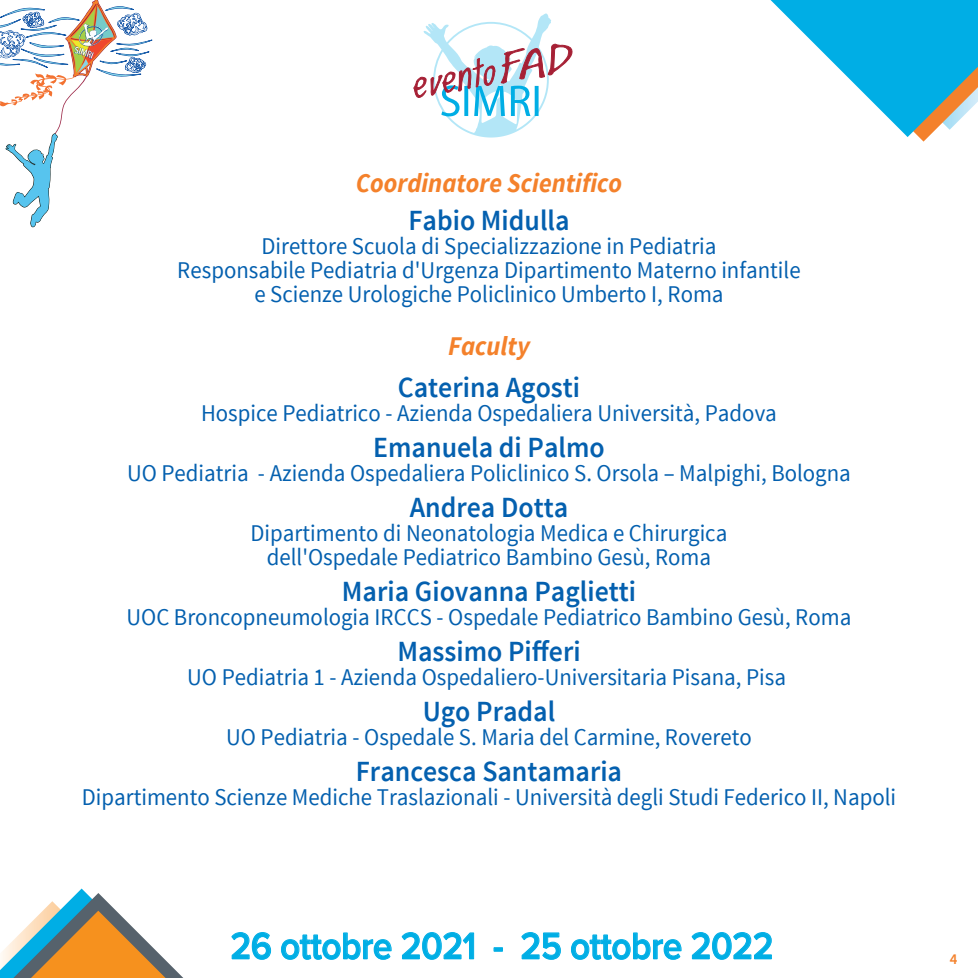
<style>
.page{position:relative;width:978px;height:978px;background:#fff}
.page>*{position:absolute;margin:0;border:0;box-sizing:border-box;transform-origin:0 0}
.t1{font:600 38.85px "Proxima Nova";letter-spacing:-.01em;color:#00aee5;scale:.9 1}
.t2{font:italic 34.05px "Lovedbythe King";color:#a62035;scale:1.37 1}
.t3{font:600 29.25px "Source Sans Pro";color:#0460af;scale:.95 1}
.t4{font:italic 700 27px "Source Sans Pro";color:#f4812b;scale:.95 1}
.t5{font:24px/24px "Source Sans Pro";color:#0460af;text-align:center;scale:.95 1}
.t6{font:600 15px "Source Sans Pro";color:#f4812b}
.s1{font-style:normal;font-size:32.7px}
</style>
<div class="page">
<svg style="left:0;top:889px;width:183px;height:89px"></svg>
<svg style="left:0;top:0;width:153px;height:227px"></svg>
<svg style="left:771px;top:0;width:207px;height:142px"></svg>
<svg style="left:232px;top:932px;width:39px;height:28px"></svg>
<svg style="left:281px;top:933px;width:110px;height:27px"></svg>
<svg style="left:402px;top:932px;width:72px;height:28px"></svg>
<svg style="left:494px;top:948px;width:9px;height:3px"></svg>
<svg style="left:522px;top:932px;width:39px;height:28px"></svg>
<svg style="left:571px;top:933px;width:110px;height:27px"></svg>
<svg style="left:692px;top:932px;width:80px;height:28px"></svg>
<svg style="left:413px;top:14px;width:160px;height:124px"></svg>
<h2 class="t2" style="left:406px;top:63px;width:121px;rotate:-10deg">evento<span class="s1">FAD</span></h2>
<p class="t4" style="left:356px;top:165px;width:282px">Coordinatore Scientifico</p>
<p class="t3" style="left:408px;top:202px;width:171px">Fabio Midulla</p>
<p class="t5" style="left:177px;top:234px;width:658px">Direttore Scuola di Specializzazione in Pediatria<br>Responsabile Pediatria d'Urgenza Dipartimento Materno infantile e Scienze Urologiche Policlinico Umberto I, Roma</p>
<p class="t4" style="left:448px;top:329px;width:87px">Faculty</p>
<p class="t3" style="left:398px;top:369px;width:194px">Caterina Agosti</p>
<p class="t5" style="left:201px;top:402px;width:608px">Hospice Pediatrico - Azienda Ospedaliera Università, Padova</p>
<p class="t3" style="left:373px;top:429px;width:245px">Emanuela di Palmo</p>
<p class="t5" style="left:127px;top:462px;width:763px">UO Pediatria - Azienda Ospedaliera Policlinico S. Orsola – Malpighi, Bologna</p>
<p class="t3" style="left:410px;top:489px;width:168px">Andrea Dotta</p>
<p class="t5" style="left:251px;top:522px;width:503px">Dipartimento di Neonatologia Medica e Chirurgica dell'Ospedale Pediatrico Bambino Gesù, Roma</p>
<p class="t3" style="left:342px;top:573px;width:311px">Maria Giovanna Paglietti</p>
<p class="t5" style="left:127px;top:606px;width:765px">UOC Broncopneumologia IRCCS - Ospedale Pediatrico Bambino Gesù, Roma</p>
<p class="t3" style="left:397px;top:633px;width:194px">Massimo Pifferi</p>
<p class="t5" style="left:187px;top:666px;width:632px">UO Pediatria 1 - Azienda Ospedaliero-Universitaria Pisana, Pisa</p>
<p class="t3" style="left:423px;top:693px;width:141px">Ugo Pradal</p>
<p class="t5" style="left:226px;top:726px;width:555px">UO Pediatria - Ospedale S. Maria del Carmine, Rovereto</p>
<p class="t3" style="left:356px;top:753px;width:282px">Francesca Santamaria</p>
<p class="t5" style="left:82px;top:786px;width:859px">Dipartimento Scienze Mediche Traslazionali - Università degli Studi Federico II, Napoli</p>
<h1 class="t1" style="left:230px;top:924px;width:605px">26 ottobre 2021 - 25 ottobre 2022</h1>
<p class="t6" style="left:950px;top:950px;width:9px">4</p>
</div>
